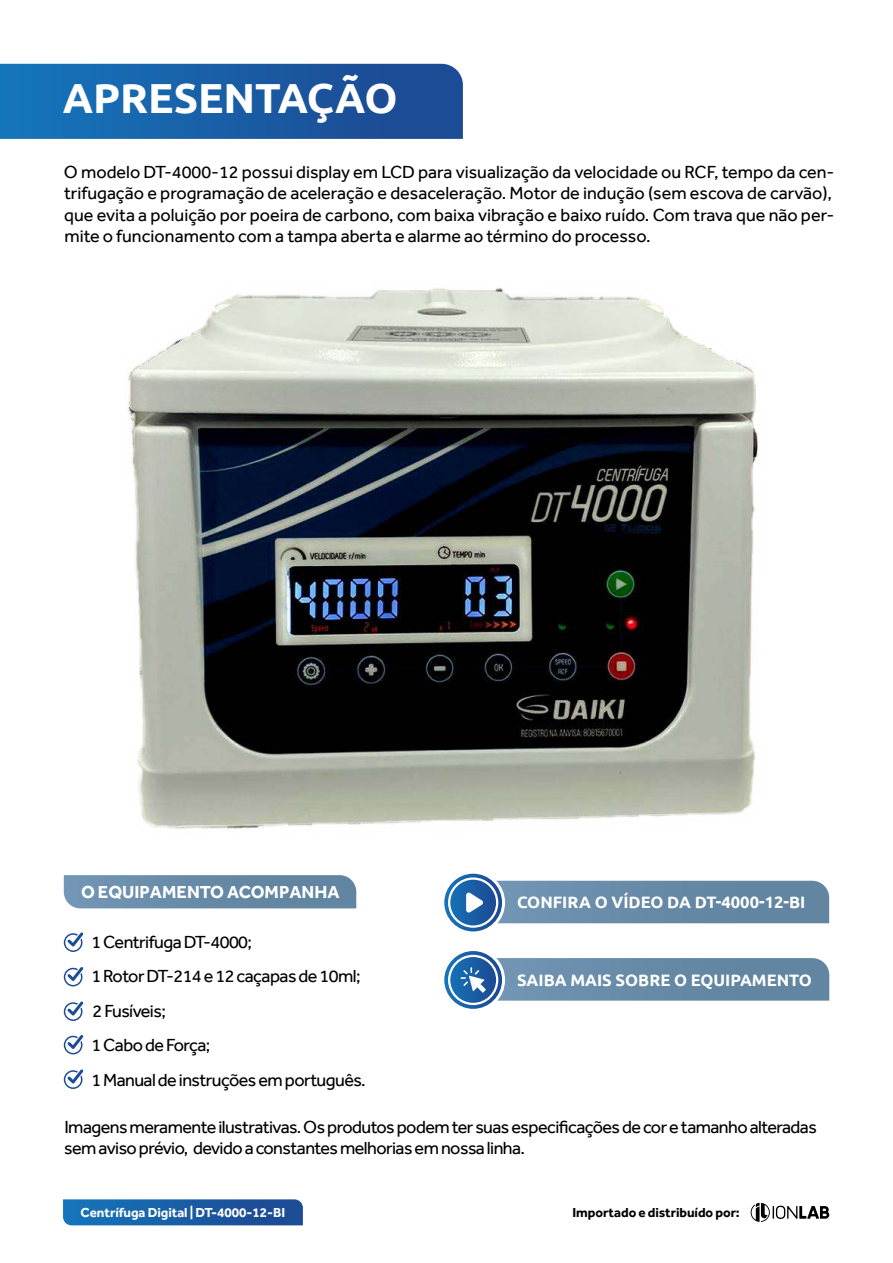
<style>
.page{position:relative;width:893px;height:1263px;background:#fff}
.page>*{position:absolute;margin:0;border:0;box-sizing:border-box;transform-origin:0 0}
.t1{font:700 42px "Ubuntu";color:#fff}
.t2{font:18px/21.6px "Effra";color:#000}
.t3{font:18px/34.3px "Effra";letter-spacing:-.02em;color:#000}
.t4{font:700 18px "Effra";color:#fff}
.t5{font:700 16.5px "Ubuntu";color:#fff}
.t6{font:700 13.5px "Effra";letter-spacing:-.005em;color:#fff}
.t7{font:700 13.5px "Effra";letter-spacing:-.005em;color:#000}
</style>
<div class="page">
<svg style="left:443px;top:949px;width:61px;height:61px"></svg>
<div style="left:441px;top:948px;width:64px;height:64px;border:3px solid #fff;border-radius:50%"></div>
<div style="left:448px;top:955px;width:50px;height:50px;border:2px solid #fff;border-radius:50%"></div>
<svg style="left:460px;top:958px;width:369px;height:43px;background:#668baa"></svg>
<svg style="left:443px;top:872px;width:61px;height:61px"></svg>
<div style="left:441px;top:871px;width:64px;height:63px;border:3px solid #fff;border-radius:50%"></div>
<div style="left:448px;top:877px;width:50px;height:51px;border:2px solid #fff;border-radius:50%"></div>
<svg style="left:466px;top:881px;width:363px;height:42px;background:#668ba9"></svg>
<svg style="left:63px;top:1199px;width:240px;height:26px;background:#1d60a7"></svg>
<svg style="left:64px;top:875px;width:292px;height:33px;background:#698da9"></svg>
<svg style="left:64px;top:932px;width:19px;height:20px"></svg>
<svg style="left:64px;top:1001px;width:19px;height:20px"></svg>
<svg style="left:64px;top:967px;width:19px;height:19px"></svg>
<svg style="left:64px;top:1035px;width:19px;height:19px"></svg>
<svg style="left:64px;top:1069px;width:19px;height:20px"></svg>
<svg style="left:0;top:64px;width:463px;height:75px;background:#195ea5"></svg>
<svg style="left:751px;top:1203px;width:78px;height:19px"></svg>
<img style="left:128px;top:288px;width:630px;height:541px">
<h1 class="t1" style="left:63px;top:73px;width:336px">APRESENTAÇÃO</h1>
<p class="t2" style="left:64px;top:160px;width:772px">O modelo DT-4000-12 possui display em LCD para visualização da velocidade ou RCF, tempo da cen&shy;trifugação e programação de aceleração e desaceleração. Motor de indução (sem escova de carvão), que evita a poluição por poeira de carbono, com baixa vibração e baixo ruído. Com trava que não per&shy;mite o funcionamento com a tampa aberta e alarme ao término do processo.</p>
<p class="t4" style="left:81px;top:881px;width:260px">O EQUIPAMENTO ACOMPANHA</p>
<p class="t3" style="left:91px;top:925px;width:276px">1 Centrifuga DT-4000;<br>1 Rotor DT-214 e 12 caçapas de 10ml;<br>2 Fusíveis;<br>1 Cabo de Força;<br>1 Manual de instruções em português.</p>
<p class="t5" style="left:517px;top:892px;width:290px">CONFIRA O VÍDEO DA DT-4000-12-BI</p>
<p class="t5" style="left:517px;top:970px;width:296px">SAIBA MAIS SOBRE O EQUIPAMENTO</p>
<p class="t3" style="left:64px;top:1115px;width:754px;line-height:21.6px">Imagens meramente ilustrativas. Os produtos podem ter suas especificações de cor e tamanho alteradas sem aviso prévio, devido a constantes melhorias em nossa linha.</p>
<p class="t6" style="left:80px;top:1204px;width:206px">Centrífuga Digital | DT-4000-12-BI</p>
<p class="t7" style="left:572px;top:1204px;width:169px">Importado e distribuído por:</p>
</div>
